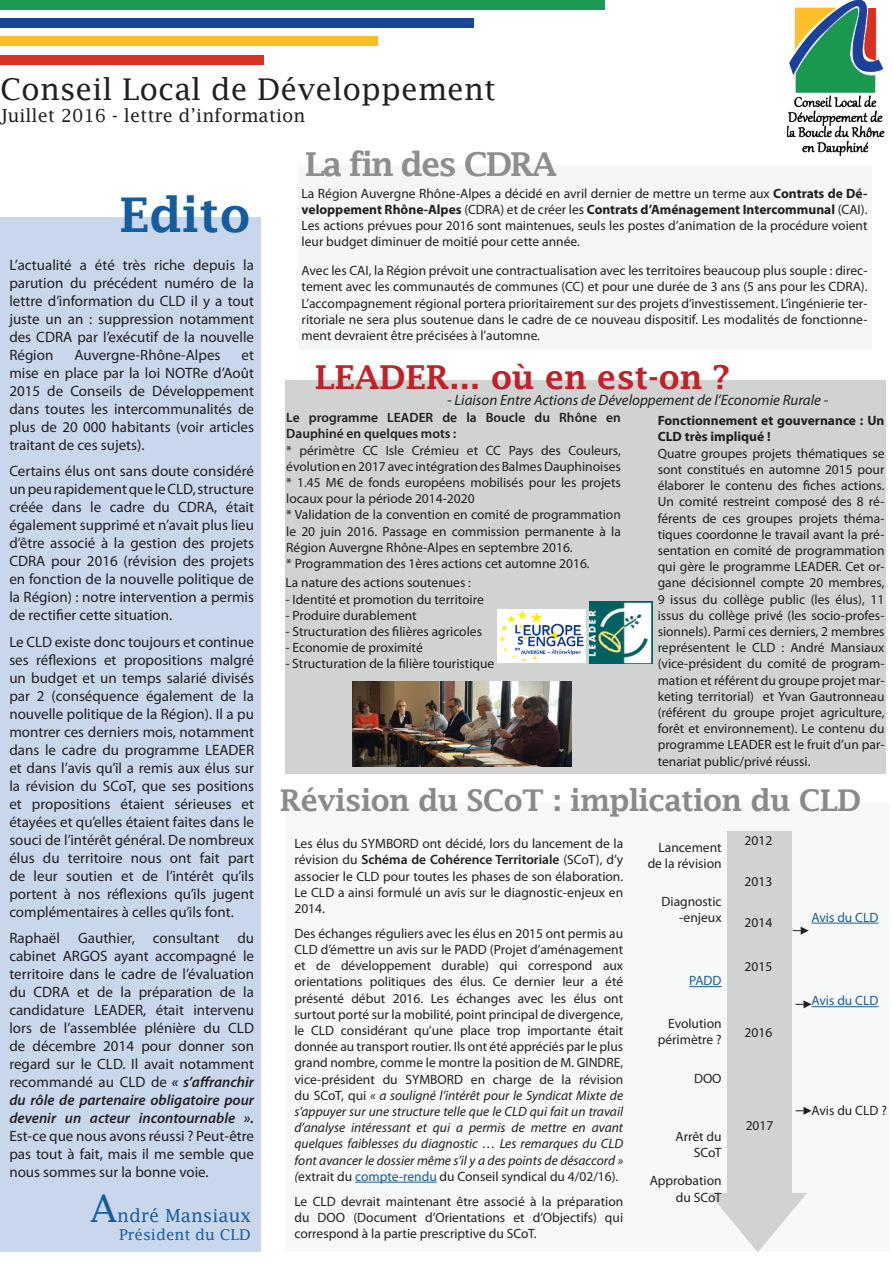
<style>
.page{position:relative;width:893px;height:1263px;background:#fff}
.page>*{position:absolute;margin:0;border:0;box-sizing:border-box;transform-origin:0 0}
.t1{font:600 48px "Lucida Fax";color:#175d9e}
.t2{font:600 33px "Lucida Fax";letter-spacing:-.01em;color:#c12128}
.t3{font:600 33px "Lucida Fax";letter-spacing:-.065em;color:#8e8e8f}
.t4{font:600 30px "Lucida Fax";letter-spacing:-.03em;color:#8a8a8b}
.t5{font:30px "Lucida Fax";color:#231f20}
.t6{font:18px "Lucida Fax";color:#231f20}
.t7{font:18px "Lucida Fax";color:#175d9e}
.t8{font:15px/18px "Myriad Pro";color:#231f20;text-align:justify}
.t9{font:italic 15px "Myriad Pro";color:#231f20}
.t10{font:15px "Lucida Fax";color:#175d9e}
.t11{font:13.5px/16.2px "Myriad Pro";color:#231f20;text-align:justify}
.t12{font:600 13.5px/16.2px "Myriad Pro";color:#231f20}
.t13{font:13.5px "Myriad Pro";color:#175d9e}
.s1{font-weight:600;font-style:italic}
.s2{font-size:37.5px}
.s3{font-weight:700}
.s4{font-weight:600}
.s5{font-style:italic}
.s6{color:#175d9e}
</style>
<div class="page">
<div style="left:285px;top:381px;width:601px;height:393px;background:#d1d2d2"></div>
<div style="left:285px;top:804px;width:605px;height:448px;background:#f7f8f8"></div>
<svg style="left:793px;top:927px;width:16px;height:8px"></svg>
<div style="left:0;top:217px;width:261px;height:1034px;background:#c9d7ed"></div>
<div style="left:298px;top:165px;width:573px;height:185px;background:#f5f7f7"></div>
<img style="left:786px;top:0;width:99px;height:157px">
<div style="left:0;top:0;width:605px;height:9px;background:#1a9b51"></div>
<div style="left:0;top:18px;width:473px;height:9px;background:#1a4699"></div>
<div style="left:0;top:37px;width:377px;height:9px;background:#fbbe2b"></div>
<div style="left:0;top:56px;width:263px;height:9px;background:#d83227"></div>
<svg style="left:709px;top:1193px;width:98px;height:59px"></svg>
<div style="left:727px;top:831px;width:65px;height:363px;background:#d1d2d2"></div>
<img style="left:497px;top:610px;width:88px;height:53px">
<img style="left:589px;top:601px;width:63px;height:63px">
<img style="left:352px;top:681px;width:220px;height:85px">
<svg style="left:795px;top:1000px;width:16px;height:8px"></svg>
<hr style="left:689px;top:986px;width:33px;height:1px;background:#175d9e">
<hr style="left:355px;top:1182px;width:82px;height:1px;background:#175d9e">
<hr style="left:811px;top:923px;width:67px;height:1px;background:#175d9e">
<hr style="left:811px;top:1006px;width:67px;height:1px;background:#175d9e">
<svg style="left:795px;top:1107px;width:16px;height:8px"></svg>
<p class="t5" style="left:0;top:72px;width:497px">Conseil Local de Développement</p>
<p class="t6" style="left:0;top:105px;width:307px">Juillet 2016 - lettre d’information</p>
<p class="t1" style="left:119px;top:187px;width:133px">Edito</p>
<p class="t8" style="left:9px;top:255px;width:246px">L’actualité a été très riche depuis la parution du précédent numéro de la lettre d’information du CLD il y a tout juste un an : suppression notamment des CDRA par l’exécutif de la nouvelle Région</p>
<p class="t8" style="left:74px;top:345px;width:148px">Auvergne-Rhône-Alpes</p>
<p class="t8" style="left:9px;top:345px;width:246px;text-indent:232px">et mise en place par la loi NOTRe d’Août 2015 de Conseils de Développement dans toutes les intercommunalités de plus de 20 000 habitants (voir articles traitant de ces sujets).</p>
<p class="t8" style="left:9px;top:462px;width:246px">Certains élus ont sans doute considéré un peu rapidement que le CLD, structure créée dans le cadre du CDRA, était également supprimé et n’avait plus lieu d’être associé à la gestion des projets CDRA pour 2016 (révision des projets en fonction de la nouvelle politique de la Région) : notre intervention a permis de rectifier cette situation.</p>
<p class="t8" style="left:9px;top:632px;width:246px">Le CLD existe donc toujours et continue ses réflexions et propositions malgré un budget et un temps salarié divisés par 2 (conséquence également de la nouvelle politique de la Région). Il a pu montrer ces derniers mois, notamment dans le cadre du programme LEADER et dans l’avis qu’il a remis aux élus sur la révision du SCoT, que ses positions et propositions étaient sérieuses et étayées et qu’elles étaient faites dans le souci de l’intérêt général. De nombreux élus du territoire nous ont fait part de leur soutien et de l’intérêt qu’ils portent à nos réflexions qu’ils jugent complémentaires à celles qu’ils font.</p>
<p class="t8" style="left:9px;top:929px;width:246px">Raphaël Gauthier, consultant du cabinet ARGOS ayant accompagné le territoire dans le cadre de l’évaluation du CDRA et de la préparation de la candidature LEADER, était intervenu lors de l’assemblée plénière du CLD de décembre 2014 pour donner son regard sur le CLD. Il avait notamment recommandé au CLD de <span class="s1">« s’affranchir du rôle de partenaire obligatoire pour devenir un acteur incontournable ».<br></span>Est-ce que nous avons réussi ? Peut-être pas tout à fait, mais il me semble que nous sommes sur la bonne voie.</p>
<p class="t7" style="left:90px;top:1205px;width:162px"><span class="s2">A</span>ndré Mansiaux</p>
<p class="t10" style="left:119px;top:1226px;width:133px">Président du CLD</p>
<p class="t3" style="left:305px;top:145px;width:254px">La fin des CDRA</p>
<p class="t11" style="left:302px;top:185px;width:567px">La Région Auvergne Rhône-Alpes a décidé en avril dernier de mettre un terme aux <span class="s3">Contrats de Dé&shy;veloppement Rhône-Alpes</span> (CDRA) et de créer les <span class="s3">Contrats d’Aménagement Intercommunal</span> (CAI).<br>Les actions prévues pour 2016 sont maintenues, seuls les postes d’animation de la procédure voient leur budget diminuer de moitié pour cette année.</p>
<p class="t11" style="left:302px;top:262px;width:567px">Avec les CAI, la Région prévoit une contractualisation avec les territoires beaucoup plus souple : direc&shy;tement avec les communautés de communes (CC) et pour une durée de 3 ans (5 ans pour les CDRA).<br>L’accompagnement régional portera prioritairement sur des projets d’investissement. L’ingénierie ter&shy;ritoriale ne sera plus soutenue dans le cadre de ce nouveau dispositif. Les modalités de fonctionne&shy;ment devraient être précisées à l’automne.</p>
<p class="t2" style="left:315px;top:358px;width:417px">LEADER... où en est-on ?</p>
<p class="t9" style="left:447px;top:391px;width:382px">- Liaison Entre Actions de Développement de l’Economie Rurale -</p>
<p class="t12" style="left:286px;top:409px;width:336px">Le programme LEADER de la Boucle du Rhône en<br>Dauphiné en quelques mots :</p>
<p class="t11" style="left:286px;top:442px;width:336px">* périmètre CC Isle Crémieu et CC Pays des Couleurs, évolution en 2017 avec intégration des Balmes Dauphinoises</p>
<p class="t11" style="left:286px;top:474px;width:336px">* 1.45 M€ de fonds européens mobilisés pour les projets locaux pour la période 2014-2020</p>
<p class="t11" style="left:286px;top:506px;width:336px">* Validation de la convention en comité de programmation le 20 juin 2016. Passage en commission permanente à la Région Auvergne Rhône-Alpes en septembre 2016.</p>
<p class="t11" style="left:286px;top:555px;width:305px">* Programmation des 1ères actions cet automne 2016.</p>
<p class="t11" style="left:658px;top:412px;width:228px;text-align:left"><span class="s3">Fonctionnement et gouvernance : Un CLD très impliqué !<br></span>Quatre groupes projets thématiques se sont constitués en automne 2015 pour élaborer le contenu des fiches actions.<br>Un comité restreint composé des 8 ré&shy;férents de ces groupes projets théma&shy;tiques coordonne le travail avant la pré&shy;sentation en comité de programmation qui gère le programme LEADER. Cet or&shy;gane décisionnel compte 20 membres, 9 issus du collège public (les élus), 11 issus du collège privé (les socio-profes&shy;sionnels). Parmi ces derniers, 2 membres représentent le CLD : André Mansiaux (vice-président du comité de program&shy;mation et référent du groupe projet mar&shy;keting territorial) et Yvan Gautronneau (référent du groupe projet agriculture, forêt et environnement). Le contenu du programme LEADER est le fruit d’un par&shy;tenariat public/privé réussi.</p>
<p class="t11" style="left:285px;top:574px;width:187px">La nature des actions soutenues :</p>
<p class="t11" style="left:285px;top:591px;width:200px">- Identité et promotion du territoire</p>
<p class="t11" style="left:285px;top:607px;width:133px">- Produire durablement</p>
<p class="t11" style="left:285px;top:623px;width:198px">- Structuration des filières agricoles</p>
<p class="t11" style="left:285px;top:639px;width:139px">- Economie de proximité</p>
<p class="t11" style="left:285px;top:655px;width:210px">- Structuration de la filière touristique</p>
<p class="t4" style="left:280px;top:783px;width:583px">Révision du SCoT : implication du CLD</p>
<p class="t11" style="left:294px;top:835px;width:330px">Les élus du SYMBORD ont décidé, lors du lancement de la révision du <span class="s4">Schéma de Cohérence Territoriale</span> (SCoT), d’y associer le CLD pour toutes les phases de son élaboration.<br>Le CLD a ainsi formulé un avis sur le diagnostic-enjeux en 2014.</p>
<p class="t11" style="left:294px;top:925px;width:330px">Des échanges réguliers avec les élus en 2015 ont permis au CLD d’émettre un avis sur le PADD (Projet d’aménagement et de développement durable) qui correspond aux orientations politiques des élus. Ce dernier leur a été présenté début 2016. Les échanges avec les élus ont surtout porté sur la mobilité, point principal de divergence, le CLD considérant qu’une place trop importante était donnée au transport routier. Ils ont été appréciés par le plus grand nombre, comme le montre la position de M. GINDRE, vice-président du SYMBORD en charge de la révision du SCoT, qui <span class="s5">« a souligné l’intérêt pour le Syndicat Mixte de s’appuyer sur une structure telle que le CLD qui fait un travail d’analyse intéressant et qui a permis de mettre en avant quelques faiblesses du diagnostic … Les remarques du CLD font avancer le dossier même s’il y a des points de désaccord » (</span>extrait du <span class="s6">compte-rendu</span> du Conseil syndical du 4/02/16)<span class="s5">.</span></p>
<p class="t11" style="left:294px;top:1193px;width:330px">Le CLD devrait maintenant être associé à la préparation du DOO (Document d’Orientations et d’Objectifs) qui correspond à la partie prescriptive du SCoT.</p>
<p class="t11" style="left:745px;top:832px;width:29px">2012</p>
<p class="t11" style="left:745px;top:873px;width:29px">2013</p>
<p class="t11" style="left:745px;top:914px;width:29px">2014</p>
<p class="t11" style="left:648px;top:839px;width:75px;text-align:right">Lancement de la révision</p>
<p class="t11" style="left:662px;top:893px;width:62px">Diagnostic</p>
<p class="t11" style="left:679px;top:910px;width:44px">-enjeux</p>
<p class="t13" style="left:811px;top:909px;width:68px">Avis du CLD</p>
<p class="t11" style="left:745px;top:958px;width:29px">2015</p>
<p class="t13" style="left:689px;top:972px;width:34px">PADD</p>
<p class="t13" style="left:811px;top:992px;width:68px">Avis du CLD</p>
<p class="t11" style="left:658px;top:1015px;width:65px;text-align:right">Evolution périmètre ?</p>
<p class="t11" style="left:745px;top:1024px;width:29px">2016</p>
<p class="t11" style="left:694px;top:1070px;width:29px">DOO</p>
<p class="t11" style="left:811px;top:1102px;width:77px">Avis du CLD ?</p>
<p class="t11" style="left:746px;top:1117px;width:29px">2017</p>
<p class="t11" style="left:675px;top:1128px;width:48px">Arrêt du</p>
<p class="t11" style="left:694px;top:1144px;width:29px">SCoT</p>
<p class="t11" style="left:650px;top:1172px;width:73px">Approbation</p>
<p class="t11" style="left:676px;top:1189px;width:47px">du SCoT</p>
</div>
